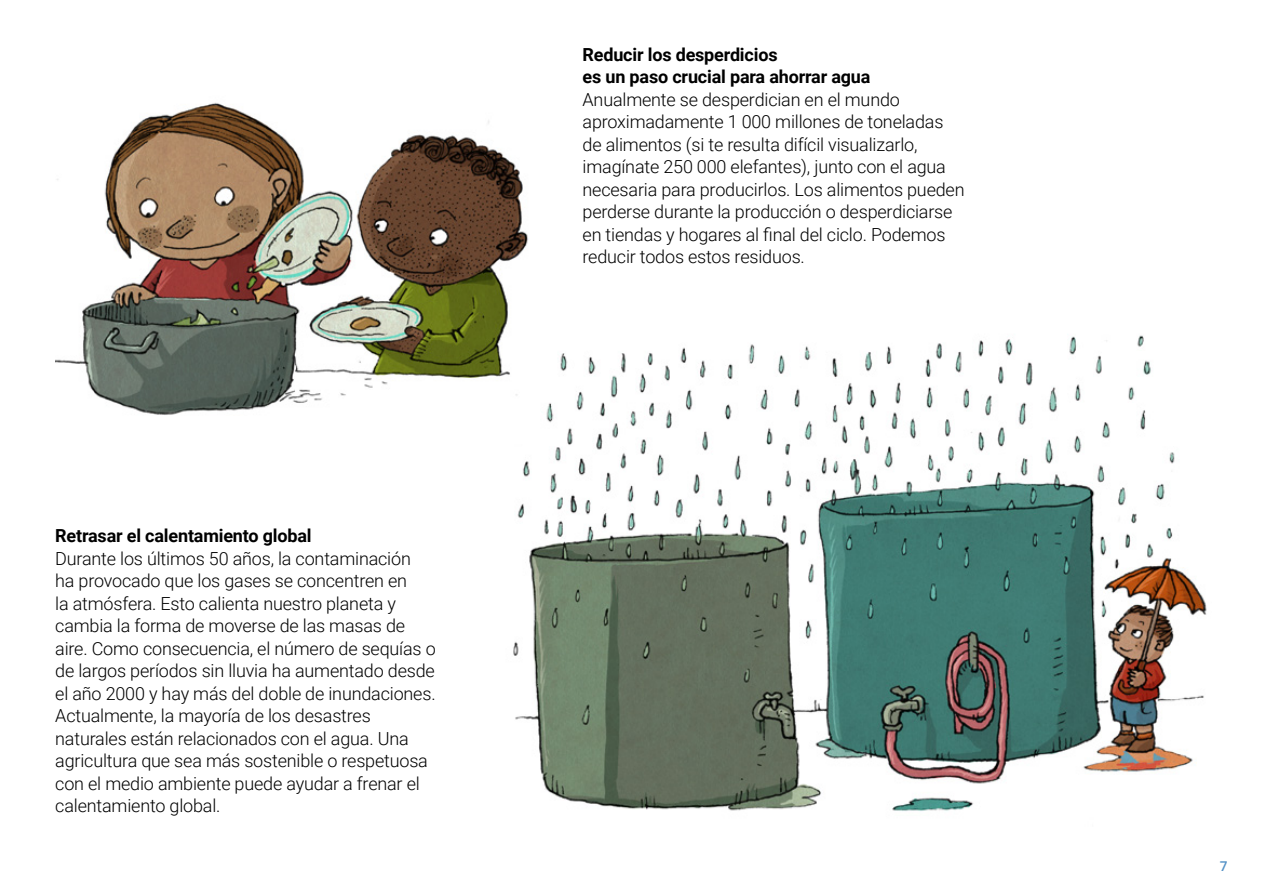
<style>
.page{position:relative;width:1263px;height:893px;background:#fff}
.page>*{position:absolute;margin:0;border:0;box-sizing:border-box;transform-origin:0 0}
.t1{font:300 18px/22.5px "Roboto";letter-spacing:-.01em;color:#000}
.t2{font:700 18px/22.5px "Roboto";letter-spacing:-.01em;color:#000}
.t3{font:600 13.5px "Open Sans";color:#5391c6}
</style>
<div class="page">
<img style="left:513px;top:335px;width:694px;height:476px">
<img style="left:55px;top:102px;width:481px;height:341px">
<p class="t2" style="left:55px;top:524px;width:258px">Retrasar el calentamiento global</p>
<p class="t1" style="left:55px;top:546px;width:382px">Durante los últimos 50 años, la contaminación<br>ha provocado que los gases se concentren en<br>la atmósfera. Esto calienta nuestro planeta y cambia la forma de moverse de las masas de aire. Como consecuencia, el número de sequías o de largos períodos sin lluvia ha aumentado desde el año 2000 y hay más del doble de inundaciones.<br>Actualmente, la mayoría de los desastres naturales están relacionados con el agua. Una agricultura que sea más sostenible o respetuosa con el medio ambiente puede ayudar a frenar el calentamiento global.</p>
<p class="t2" style="left:583px;top:42px;width:289px">Reducir los desperdicios<br>es un paso crucial para ahorrar agua</p>
<p class="t1" style="left:583px;top:87px;width:383px">Anualmente se desperdician en el mundo aproximadamente 1 000 millones de toneladas de alimentos (si te resulta difícil visualizarlo, imagínate 250 000 elefantes), junto con el agua necesaria para producirlos. Los alimentos pueden perderse durante la producción o desperdiciarse en tiendas y hogares al final del ciclo. Podemos reducir todos estos residuos.</p>
<p class="t3" style="left:1220px;top:856px;width:9px">7</p>
</div>
